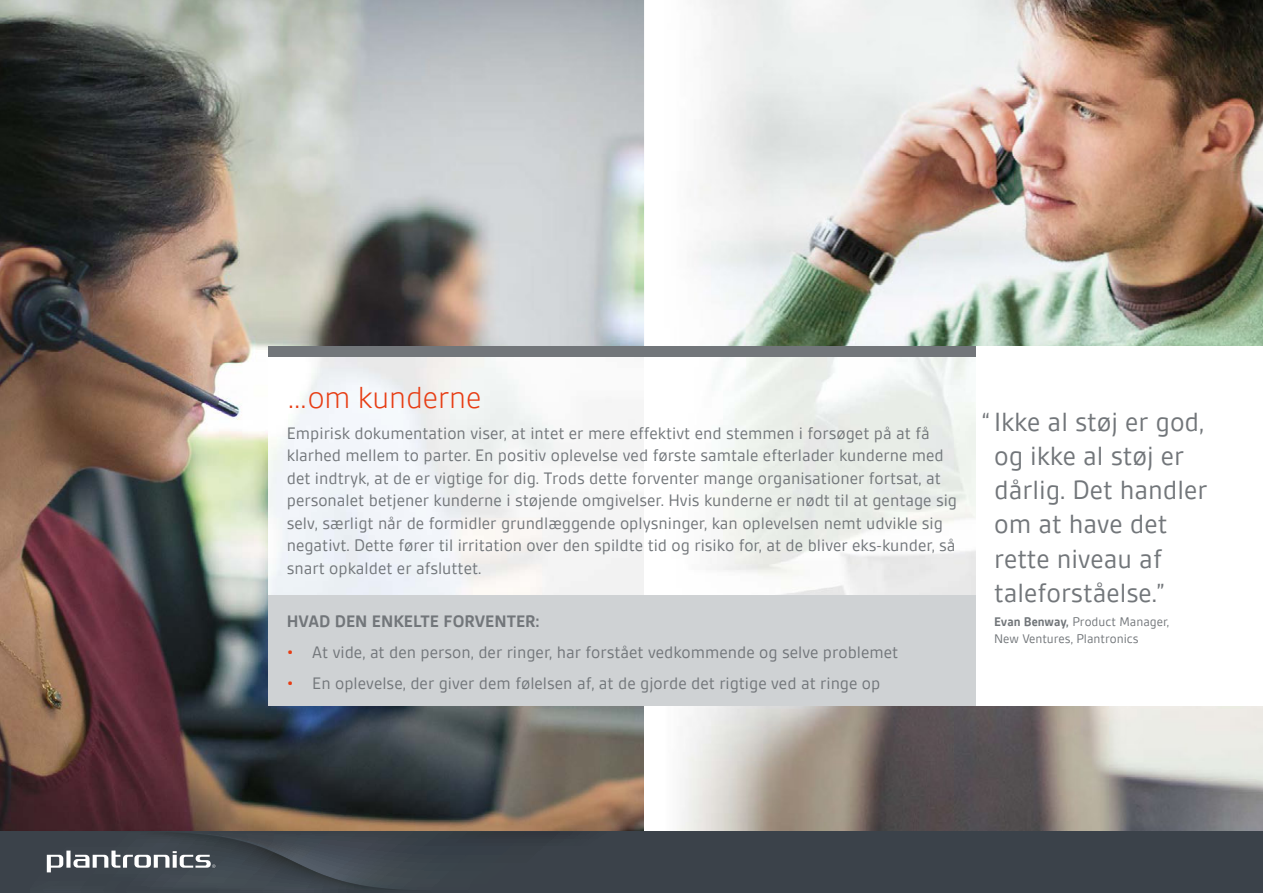
<style>
.page{position:relative;width:1263px;height:893px;background:#fff}
.page>*{position:absolute;margin:0;border:0;box-sizing:border-box;transform-origin:0 0}
.t1{font:300 33px "Gesta";color:#e73d14}
.t2{font:28.5px/34.2px "Gesta";color:#72767a}
.t3{font:18px/22.5px "Gesta";color:#72767a}
.t4{font:700 18px "Gesta";color:#72767a}
.t5{font:13.5px/16.2px "Gesta";color:#72767a}
.s1{color:#e73d14}
.s2{font-weight:700}
</style>
<div class="page">
<img style="left:0;top:0;width:1263px;height:363px">
<img style="left:0;top:363px;width:321px;height:468px">
<img style="left:321px;top:706px;width:631px;height:125px">
<img style="left:952px;top:706px;width:311px;height:125px">
<svg style="left:0;top:831px;width:1263px;height:62px;background:#3e454d"></svg>
<img style="left:269px;top:357px;width:707px;height:238px">
<div style="left:269px;top:595px;width:707px;height:111px;background:#cfd2d4"></div>
<div style="left:269px;top:347px;width:707px;height:10px;background:#72767a"></div>
<div style="left:976px;top:347px;width:287px;height:359px;background:#fff"></div>
<h1 class="t1" style="left:287px;top:378px;width:196px">…om kunderne</h1>
<p class="t3" style="left:287px;top:422px;width:672px">Empirisk dokumentation viser, at intet er mere effektivt end stemmen i forsøget på at få klarhed mellem to parter. En positiv oplevelse ved første samtale efterlader kunderne med det indtryk, at de er vigtige for dig. Trods dette forventer mange organisationer fortsat, at personalet betjener kunderne i støjende omgivelser. Hvis kunderne er nødt til at gentage sig selv, særligt når de formidler grundlæggende oplysninger, kan oplevelsen nemt udvikle sig negativt. Dette fører til irritation over den spildte tid og risiko for, at de bliver eks-kunder, så snart opkaldet er afsluttet.</p>
<p class="t4" style="left:287px;top:611px;width:254px">HVAD DEN ENKELTE FORVENTER:</p>
<p class="t3" style="left:287px;top:641px;width:613px"><span class="s1">•</span> At vide, at den person, der ringer, har forstået vedkommende og selve problemet</p>
<p class="t3" style="left:287px;top:672px;width:595px"><span class="s1">•</span> En oplevelse, der giver dem følelsen af, at de gjorde det rigtige ved at ringe op</p>
<h2 class="t2" style="left:994px;top:404px;width:215px;text-indent:-12px">“ Ikke al støj er god, og ikke al støj er dårlig. Det handler om at have det rette niveau af taleforståelse.”</h2>
<p class="t5" style="left:994px;top:614px;width:177px"><span class="s2">Evan Benway,</span> Product Manager,<br>New Ventures, Plantronics</p>
</div>
